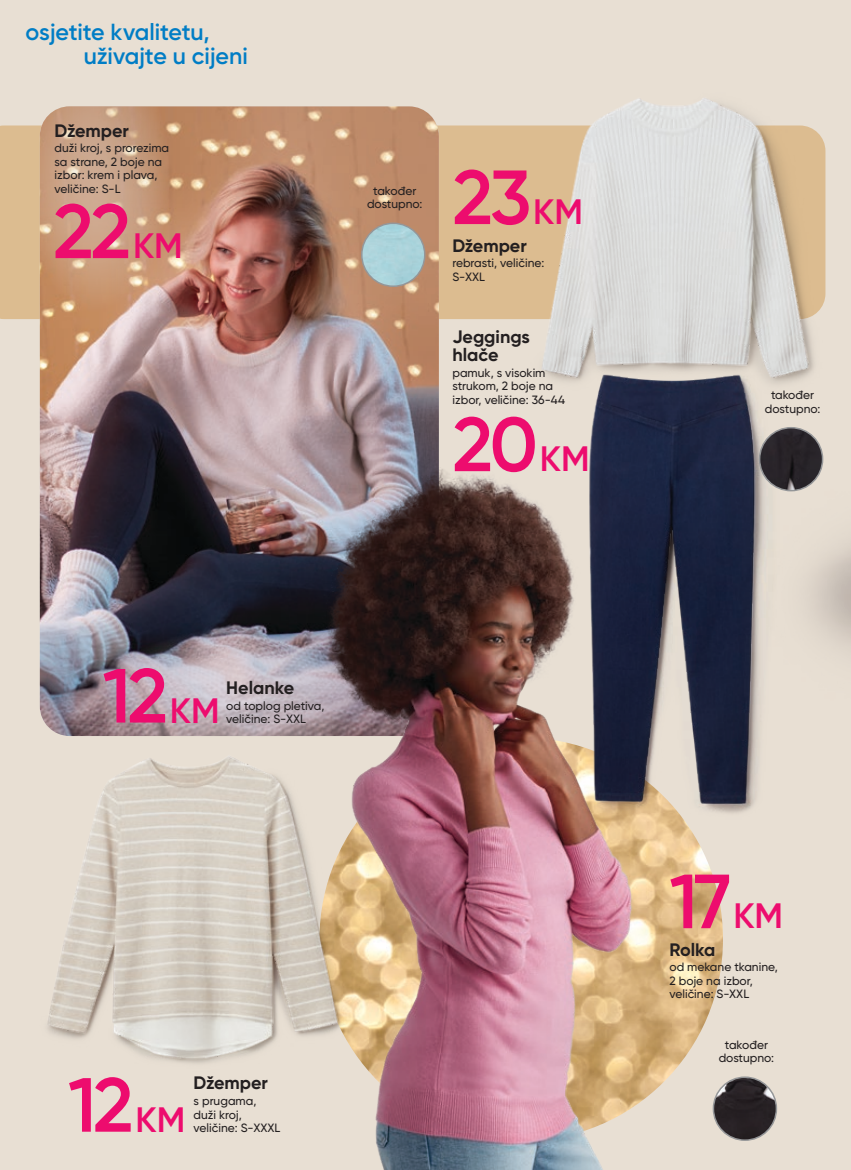
<style>
.page{position:relative;width:851px;height:1170px;background:#fff}
.page>*{position:absolute;margin:0;border:0;box-sizing:border-box;transform-origin:0 0}
.t1{font:600 76.5px "Gilroy";letter-spacing:-.045em;color:#ed0c6e}
.t2{font:600 23.25px/24px "Gilroy";letter-spacing:-.005em;color:#007dc5}
.t3{font:700 18px/18px "Gilroy";color:#231f20}
.t4{font:500 12px/13.5px "Gilroy";color:#231f20}
.s1{font-size:35.25px}
</style>
<div class="page">
<div style="left:0;top:0;width:850px;height:1169px;background:#e8dfd3"></div>
<div style="left:0;top:125px;width:528px;height:194px;background:#dcbc90"></div>
<img style="left:40px;top:106px;width:399px;height:630px">
<svg style="left:40px;top:106px;width:130px;height:205px;background:#caa081"></svg>
<svg style="left:98px;top:628px;width:209px;height:108px;background:#a89ea7"></svg>
<img style="left:319px;top:737px;width:403px;height:403px;border-radius:202px">
<img style="left:307px;top:414px;width:362px;height:755px">
<img style="left:528px;top:98px;width:298px;height:282px">
<img style="left:560px;top:341px;width:121px;height:489px">
<img style="left:47px;top:745px;width:310px;height:334px">
<img style="left:681px;top:267px;width:169px;height:563px">
<img style="left:823px;top:801px;width:27px;height:29px">
<img style="left:713px;top:1077px;width:63px;height:62px;border-radius:31px">
<div style="left:712px;top:1076px;width:65px;height:64px;border:2px solid #949698;border-radius:50%"></div>
<img style="left:759px;top:427px;width:63px;height:63px;border-radius:31px">
<div style="left:758px;top:427px;width:65px;height:64px;border:2px solid #949698;border-radius:50%"></div>
<img style="left:362px;top:223px;width:62px;height:63px;border-radius:31px">
<div style="left:361px;top:222px;width:64px;height:65px;border:2px solid #949698;border-radius:50%"></div>
<h2 class="t2" style="left:84px;top:20px;width:166px;text-indent:-58px">osjetite kvalitetu, uživajte u cijeni</h2>
<h3 class="t3" style="left:55px;top:121px;width:76px">Džemper</h3>
<p class="t4" style="left:55px;top:141px;width:116px">duži kroj, s prorezima sa strane, 2 boje na izbor: krem i plava, veličine: S-L</p>
<h1 class="t1" style="left:53px;top:184px;width:131px">22<span class="s1">KM</span></h1>
<p class="t4" style="left:367px;top:184px;width:57px;text-align:center">također dostupno:</p>
<h1 class="t1" style="left:452px;top:150px;width:132px">23<span class="s1">KM</span></h1>
<h3 class="t3" style="left:452px;top:236px;width:76px">Džemper</h3>
<p class="t4" style="left:452px;top:256px;width:93px">rebrasti, veličine:<br>S-XXL</p>
<h3 class="t3" style="left:452px;top:327px;width:79px">Jeggings hlače</h3>
<p class="t4" style="left:452px;top:365px;width:114px">pamuk, s visokim strukom, 2 boje na izbor, veličine: 36-44</p>
<h1 class="t1" style="left:452px;top:397px;width:139px">20<span class="s1">KM</span></h1>
<h1 class="t1" style="left:102px;top:648px;width:119px">12<span class="s1">KM</span></h1>
<h3 class="t3" style="left:226px;top:678px;width:69px">Helanke</h3>
<p class="t4" style="left:226px;top:698px;width:100px">od toplog pletiva, veličine: S-XXL</p>
<h1 class="t1" style="left:68px;top:1057px;width:119px">12<span class="s1">KM</span></h1>
<h3 class="t3" style="left:193px;top:1073px;width:76px">Džemper</h3>
<p class="t4" style="left:193px;top:1093px;width:88px">s prugama, duži kroj, veličine: S-XXXL</p>
<p class="t4" style="left:764px;top:388px;width:57px;text-align:center">također dostupno:</p>
<h1 class="t1" style="left:669px;top:853px;width:115px">17<span class="s1">KM</span></h1>
<h3 class="t3" style="left:669px;top:940px;width:47px">Rolka</h3>
<p class="t4" style="left:669px;top:960px;width:110px">od mekane tkanine,<br>2 boje na izbor, veličine: S-XXL</p>
<p class="t4" style="left:718px;top:1037px;width:57px;text-align:center">također dostupno:</p>
</div>
